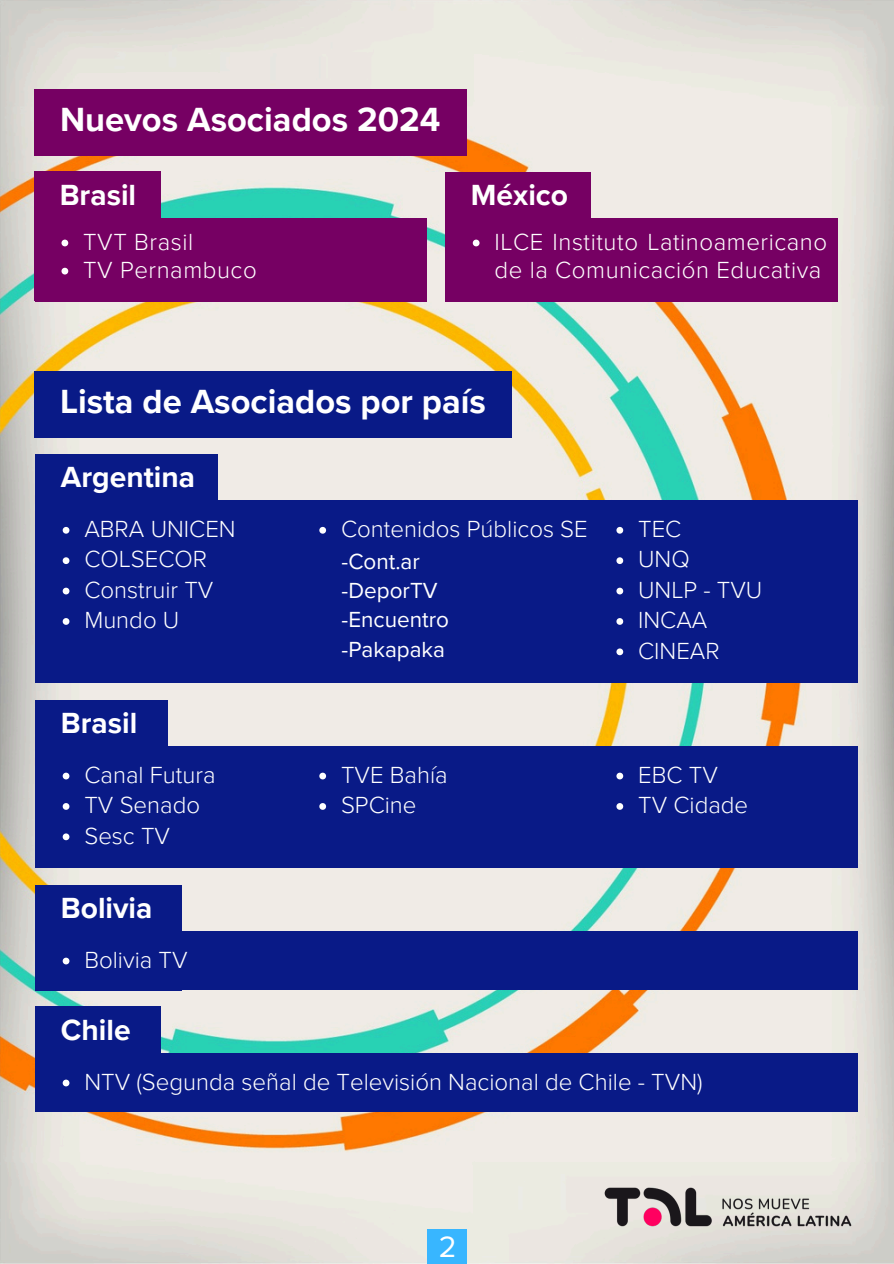
<style>
.page{position:relative;width:894px;height:1264px;background:#fff}
.page>*{position:absolute;margin:0;border:0;box-sizing:border-box;transform-origin:0 0}
.t1{font:700 34.5px "Proxima Nova";color:#fff}
.t2{font:30.15px "Proxima Nova";color:#fff}
.t3{font:700 30px "Proxima Nova";color:#fff}
.t4{font:300 24px "Proxima Nova";color:#fff}
.t5{font:300 24px/28.2px "Proxima Nova";letter-spacing:.025em;color:#fff}
.t6{font:22.5px "Proxima Nova";color:#fff}
</style>
<div class="page">
<img style="left:0;top:0;width:893px;height:1263px">
<img style="left:597px;top:1180px;width:261px;height:53px">
<div style="left:427px;top:1228px;width:39px;height:35px;background:#38b6ff"></div>
<div style="left:34px;top:89px;width:432px;height:66px;background:#760063"></div>
<div style="left:34px;top:371px;width:478px;height:66px;background:#091a87"></div>
<div style="left:34px;top:172px;width:126px;height:129px;background:#760063"></div>
<div style="left:35px;top:454px;width:183px;height:153px;background:#091a87"></div>
<div style="left:35px;top:700px;width:133px;height:153px;background:#091a87"></div>
<div style="left:35px;top:885px;width:146px;height:105px;background:#091a87"></div>
<div style="left:35px;top:1006px;width:125px;height:105px;background:#091a87"></div>
<div style="left:36px;top:218px;width:391px;height:83px;background:#760063"></div>
<div style="left:35px;top:501px;width:822px;height:182px;background:#091a87"></div>
<div style="left:35px;top:746px;width:822px;height:122px;background:#091a87"></div>
<div style="left:35px;top:931px;width:822px;height:59px;background:#091a87"></div>
<div style="left:35px;top:1053px;width:822px;height:58px;background:#091a87"></div>
<svg style="left:61px;top:240px;width:7px;height:6px"></svg>
<svg style="left:61px;top:268px;width:7px;height:6px"></svg>
<svg style="left:63px;top:527px;width:6px;height:6px"></svg>
<svg style="left:63px;top:557px;width:6px;height:7px"></svg>
<svg style="left:63px;top:587px;width:6px;height:7px"></svg>
<svg style="left:63px;top:618px;width:6px;height:7px"></svg>
<svg style="left:63px;top:772px;width:6px;height:7px"></svg>
<svg style="left:63px;top:803px;width:6px;height:6px"></svg>
<svg style="left:63px;top:833px;width:6px;height:7px"></svg>
<svg style="left:63px;top:957px;width:6px;height:7px"></svg>
<svg style="left:63px;top:1079px;width:6px;height:7px"></svg>
<svg style="left:319px;top:527px;width:7px;height:6px"></svg>
<svg style="left:319px;top:772px;width:7px;height:7px"></svg>
<svg style="left:319px;top:803px;width:7px;height:6px"></svg>
<svg style="left:616px;top:527px;width:7px;height:6px"></svg>
<svg style="left:616px;top:557px;width:7px;height:7px"></svg>
<svg style="left:616px;top:587px;width:7px;height:7px"></svg>
<svg style="left:616px;top:618px;width:7px;height:7px"></svg>
<svg style="left:616px;top:648px;width:7px;height:7px"></svg>
<svg style="left:616px;top:772px;width:7px;height:7px"></svg>
<svg style="left:616px;top:803px;width:7px;height:6px"></svg>
<div style="left:445px;top:172px;width:146px;height:129px;background:#760063"></div>
<div style="left:446px;top:218px;width:391px;height:83px;background:#760063"></div>
<svg style="left:472px;top:240px;width:7px;height:6px"></svg>
<h1 class="t1" style="left:60px;top:100px;width:382px">Nuevos Asociados 2024</h1>
<p class="t3" style="left:60px;top:177px;width:78px">Brasil</p>
<h2 class="t5" style="left:83px;top:228px;width:111px">TVT Brasil</h2>
<p class="t5" style="left:83px;top:256px;width:175px">TV Pernambuco</p>
<h2 class="t3" style="left:471px;top:177px;width:99px">México</h2>
<p class="t5" style="left:494px;top:228px;width:334px">ILCE Instituto Latinoamericano de la Comunicación Educativa</p>
<h2 class="t1" style="left:60px;top:381px;width:427px">Lista de Asociados por país</h2>
<p class="t3" style="left:61px;top:459px;width:136px">Argentina</p>
<p class="t4" style="left:84px;top:515px;width:153px">ABRA UNICEN</p>
<p class="t4" style="left:84px;top:545px;width:124px">COLSECOR</p>
<p class="t4" style="left:84px;top:575px;width:130px">Construir TV</p>
<p class="t4" style="left:84px;top:606px;width:96px">Mundo U</p>
<h2 class="t3" style="left:61px;top:705px;width:78px">Brasil</h2>
<p class="t4" style="left:84px;top:760px;width:133px">Canal Futura</p>
<p class="t4" style="left:84px;top:791px;width:117px">TV Senado</p>
<p class="t4" style="left:84px;top:821px;width:87px">Sesc TV</p>
<p class="t3" style="left:61px;top:890px;width:93px">Bolivia</p>
<p class="t4" style="left:84px;top:945px;width:105px">Bolivia TV</p>
<h1 class="t3" style="left:61px;top:1012px;width:71px">Chile</h1>
<p class="t4" style="left:341px;top:515px;width:248px">Contenidos Públicos SE</p>
<p class="t6" style="left:341px;top:548px;width:80px">-Cont.ar</p>
<p class="t6" style="left:341px;top:577px;width:97px">-DeporTV</p>
<h2 class="t6" style="left:341px;top:606px;width:109px">-Encuentro</h2>
<p class="t6" style="left:341px;top:636px;width:105px">-Pakapaka</p>
<p class="t4" style="left:341px;top:760px;width:108px">TVE Bahía</p>
<p class="t4" style="left:341px;top:791px;width:77px">SPCine</p>
<p class="t4" style="left:638px;top:515px;width:45px">TEC</p>
<h2 class="t4" style="left:638px;top:545px;width:53px">UNQ</h2>
<p class="t4" style="left:638px;top:575px;width:126px">UNLP - TVU</p>
<p class="t4" style="left:638px;top:606px;width:71px">INCAA</p>
<p class="t4" style="left:638px;top:636px;width:83px">CINEAR</p>
<p class="t4" style="left:638px;top:760px;width:81px">EBC TV</p>
<p class="t4" style="left:638px;top:791px;width:112px">TV Cidade</p>
<p class="t4" style="left:84px;top:1067px;width:619px">NTV (Segunda señal de Televisión Nacional de Chile - TVN)</p>
<p class="t2" style="left:438px;top:1229px;width:19px">2</p>
</div>
